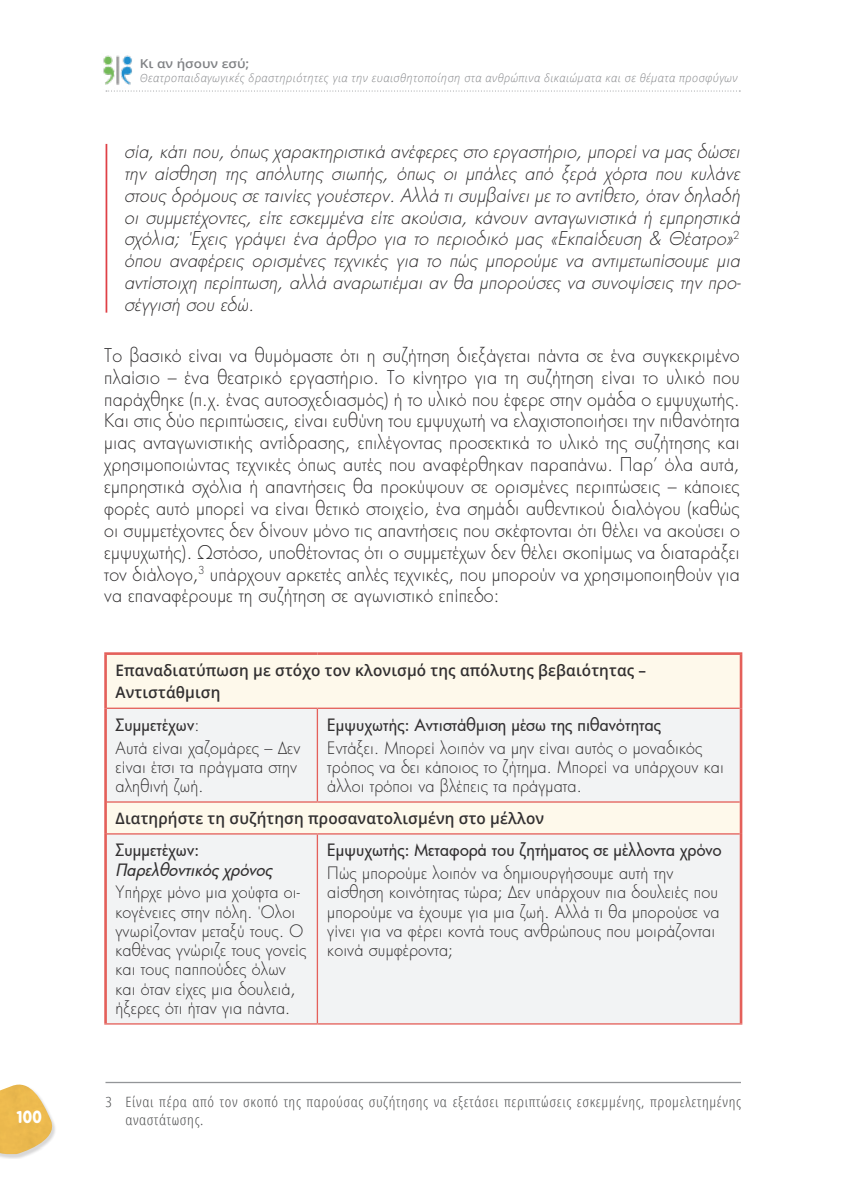
<style>
.page{position:relative;width:844px;height:1191px;background:#fff}
.page>*{position:absolute;margin:0;border:0;box-sizing:border-box;transform-origin:0 0}
.t1{font:300 18.38px/21.9px "Futura";letter-spacing:.01em;color:#2b292a;text-align:justify}
.t2{font:italic 300 18.38px/21.9px "Futura";letter-spacing:.01em;color:#2b292a}
.t3{font:300 16.62px/19.2px "Futura";letter-spacing:.01em;color:#2b292a}
.t4{font:500 16.62px "Futura";letter-spacing:.01em;color:#312f30}
.t5{font:italic 500 16.62px/19.2px "Futura";color:#312f30}
.t6{font:700 16.28px "B Preplay";color:#fff}
.t7{font:600 15.75px/22.8px "Open Sans";letter-spacing:.01em;color:#312f30}
.t8{font:300 condensed 14.17px/17.5px "Open Sans";letter-spacing:.04em;color:#4b4c4d;scale:1.12 1}
.t9{font:600 12.25px "Open Sans";color:#808285;scale:1.1 1}
.t10{font:italic 300 11.38px "Open Sans";letter-spacing:.05em;color:#808285;scale:.96 1}
.s1{font-weight:300;color:#2b292a}
.s2{font-style:normal}
</style>
<div class="page">
<div style="left:0;top:1085px;width:57px;height:73px;background:#231f20;opacity:.18"></div>
<img style="left:0;top:1084px;width:57px;height:72px">
<img style="left:103px;top:55px;width:29px;height:30px">
<svg style="left:106px;top:91px;width:634px;height:1px"></svg>
<div style="left:107px;top:655px;width:632px;height:52px;background:#fef9eb"></div>
<svg style="left:107px;top:709px;width:632px;height:314px;fill:#f2f3f4"></svg>
<hr style="left:104px;top:652px;width:213px;height:3px;background:#e4605a">
<hr style="left:104px;top:655px;width:3px;height:53px;background:#e4605a">
<hr style="left:317px;top:652px;width:425px;height:3px;background:#e4605a">
<hr style="left:739px;top:655px;width:3px;height:53px;background:#e4605a">
<hr style="left:104px;top:708px;width:3px;height:94px;background:#e4605a">
<hr style="left:739px;top:708px;width:3px;height:94px;background:#e4605a">
<hr style="left:104px;top:802px;width:3px;height:32px;background:#e4605a">
<hr style="left:739px;top:802px;width:3px;height:32px;background:#e4605a">
<hr style="left:104px;top:834px;width:3px;height:189px;background:#e4605a">
<hr style="left:739px;top:834px;width:3px;height:189px;background:#e4605a">
<hr style="left:107px;top:707px;width:210px;height:2px;background:#e4605a">
<hr style="left:317px;top:707px;width:422px;height:2px;background:#e4605a">
<hr style="left:316px;top:709px;width:2px;height:92px;background:#e4605a">
<hr style="left:107px;top:801px;width:210px;height:1px;background:#e4605a">
<hr style="left:317px;top:801px;width:422px;height:1px;background:#e4605a">
<hr style="left:107px;top:833px;width:210px;height:1px;background:#e4605a">
<hr style="left:317px;top:833px;width:422px;height:1px;background:#e4605a">
<hr style="left:316px;top:834px;width:2px;height:189px;background:#e4605a">
<hr style="left:104px;top:1023px;width:213px;height:1px;background:#e4605a">
<hr style="left:317px;top:1023px;width:425px;height:1px;background:#e4605a">
<hr style="left:105px;top:1081px;width:635px;height:2px;background:#939598">
<hr style="left:105px;top:144px;width:2px;height:169px;background:#df4046">
<p class="t6" style="left:17px;top:1107px;width:27px">100</p>
<p class="t9" style="left:140px;top:55px;width:101px">Κι αν ήσουν εσύ;</p>
<p class="t10" style="left:140px;top:70px;width:623px">Θεατροπαιδαγωγικές δραστηριότητες για την ευαισθητοποίηση στα ανθρώπινα δικαιώματα και σε θέματα προσφύγων</p>
<p class="t2" style="left:124px;top:140px;width:621px">σία, κάτι που, όπως χαρακτηριστικά ανέφερες στο εργαστήριο, μπορεί να μας δώσει την αίσθηση της απόλυτης σιωπής, όπως οι μπάλες από ξερά χόρτα που κυλάνε στους δρόμους σεταινίες γουέστερν.Αλλά τισυμβαίνειμετο αντίθετο,όταν δηλαδή οι συμμετέχοντες, είτε εσκεμμένα είτε ακούσια, κάνουν ανταγωνιστικά ή εμπρηστικά σχόλια; Έχεις γράψει ένα άρθρο για το περιοδικό μας «Εκπαίδευση &amp; Θέατρο»<sup>2 </sup>όπου αναφέρεις ορισμένες τεχνικές για το πώς μπορούμε να αντιμετωπίσουμε μια αντίστοιχη περίπτωση, αλλά αναρωτιέμαι αν θα μπορούσες να συνοψίσεις την προ&shy;σέγγ ισή σου εδώ.</p>
<p class="t1" style="left:104px;top:344px;width:637px">Το βασικό είναι να θυμόμαστε ότι η συζήτηση διεξάγεται πάντα σε ένα συγκεκριμένο πλαίσιο – ένα θεατρικό εργαστήριο. Το κίνητρο για τη συζήτηση είναι το υλικό που παράχθηκε (π.χ. ένας αυτοσχεδιασμός) ή το υλικό που έφερε στην ομάδα ο εμψυχωτής.<br>Και στις δύο περιπτώσεις, είναι ευθύνη του εμψυχωτή να ελαχιστοποιήσει την πιθανότητα μιας ανταγωνιστικής αντίδρασης, επιλέγοντας προσεκτικά το υλικό της συζήτησης και χρησιμοποιώντας τεχνικές όπως αυτές που αναφέρθηκαν παραπάνω. Παρ’ όλα αυτά, εμπρηστικά σχόλια ή απαντήσεις θα προκύψουν σε ορισμένες περιπτώσεις – κάποιες φορές αυτό μπορεί να είναι θετικό στοιχείο, ένα σημάδι αυθεντικού διαλόγου (καθώς οι συμμετέχοντες δεν δίνουν μόνο τις απαντήσεις που σκέφτονται ότι θέλει να ακούσει ο εμψυχωτής). Ωστόσο, υποθέτοντας ότι ο συμμετέχων δεν θέλει σκοπίμως να διαταράξει τον διάλογο,<sup>3</sup> υπάρχουν αρκετές απλές τεχνικές, που μπορούν να χρησιμοποιηθούν για να επαναφέρουμε τη συζήτηση σε αγωνιστικό επίπεδο:</p>
<p class="t7" style="left:115px;top:658px;width:532px">Επαναδιατύπωση με στόχο τον κλονισμό της απόλυτης βεβαιότητας –<br>Αντιστάθμιση</p>
<p class="t4" style="left:115px;top:713px;width:85px">Συμμετέχων<span class="s1">:</span></p>
<p class="t3" style="left:115px;top:737px;width:186px">Αυτά είναι χαζομάρες – Δεν είναι έτσι τα πράγματα στην αληθινή ζωή.</p>
<p class="t4" style="left:327px;top:713px;width:335px">Εμψυχωτής: Αντιστάθμιση μέσω της πιθανότητας</p>
<p class="t3" style="left:327px;top:737px;width:398px">Εντάξει. Μπορεί λοιπόν να μην είναι αυτός ο μοναδικός τρόπος να δει κάποιος το ζήτημα. Μπορεί να υπάρχουν και άλλοι τρόποι να βλέπεις τα πράγματα.</p>
<p class="t7" style="left:115px;top:806px;width:430px">Διατηρήστε τη συζήτηση προσανατολισμένη στο μέλλον</p>
<p class="t5" style="left:115px;top:840px;width:162px"><span class="s2">Συμμετέχων:<br></span>Παρελθοντικόςχρόνος</p>
<p class="t3" style="left:115px;top:882px;width:192px">Υπήρχε μόνο μια χούφτα οι&shy;κογένειες στην πόλη. Όλοι γνωρίζονταν μεταξύ τους. Ο καθένας γνώριζε τους γονείς και τους παππούδες όλων και όταν είχες μια δουλειά, ήξερες ότι ήταν για πάντα.</p>
<p class="t4" style="left:327px;top:839px;width:395px">Εμψυχωτής: Μεταφορά του ζητήματος σε μέλλοντα χρόνο</p>
<p class="t3" style="left:327px;top:863px;width:393px">Πώς μπορούμε λοιπόν να δημιουργήσουμε αυτή την αίσθηση κοινότητας τώρα; Δεν υπάρχουν πια δουλειές που μπορούμε να έχουμε για μια ζωή. Αλλά τι θα μπορούσε να γίνει για να φέρει κοντά τους ανθρώπους που μοιράζονται κοινά συμφέροντα;</p>
<p class="t8" style="left:125px;top:1093px;width:551px;text-indent:-20px">3 Είναι πέρα από τον σκοπό της παρούσας συζήτησης να εξετάσει περιπτώσεις εσκεμμένης, προμελετημένης αναστάτωσης.</p>
</div>
